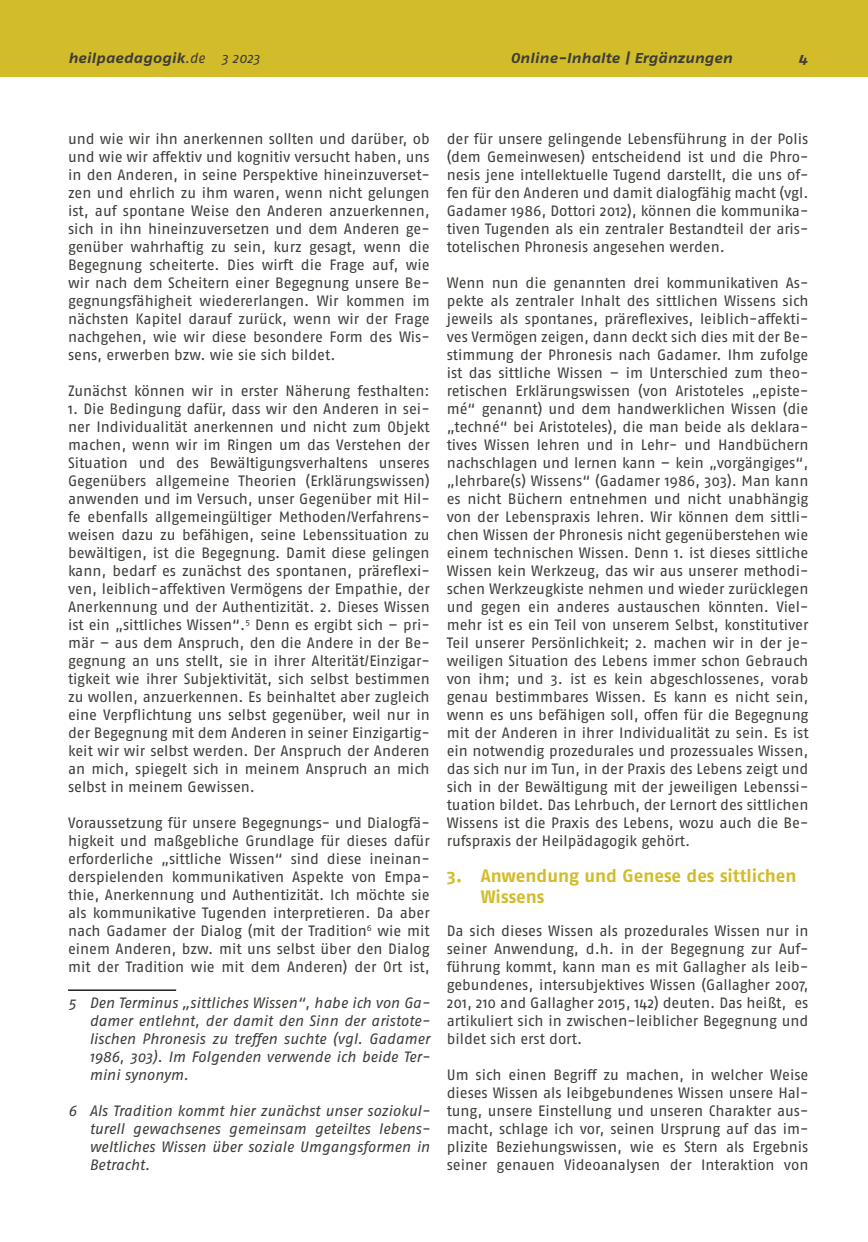
<style>
.page{position:relative;width:868px;height:1242px;background:#fff}
.page>*{position:absolute;margin:0;border:0;box-sizing:border-box;transform-origin:0 0}
.Head_gelb_klein_m__Nr{font:700 18px/21px "Fago No";color:#d3bc29}
.Text{font:15px/18px "Fago No";color:#3e3d39;text-align:justify}
.Fussnote{font:italic 15px/18px "Fago No";letter-spacing:-.005em;color:#3e3d39;text-align:justify}
.t1{font:italic 700 14.25px "Fago Ex";color:#3e3d39}
.s1{font-family:"Fago No";font-weight:400}
</style>
<div class="page">
<div style="left:0;top:0;width:867px;height:77px;background:#d3bc29"></div>
<hr style="left:68px;top:989px;width:108px;height:2px;background:#231f20">
<p class="t1" style="left:68px;top:49px;width:193px">heilpaedagogik<span class="s1">.de 3 2023</span></p>
<p class="t1" style="left:510px;top:49px;width:223px">Online-Inhalte | Ergänzungen</p>
<p class="t1" style="left:798px;top:49px;width:10px">4</p>
<p class="Text" style="left:68px;top:130px;width:363px">und wie wir ihn anerkennen sollten und darüber, ob und wie wir affektiv und kognitiv versucht haben, uns in den Anderen, in seine Perspektive hineinzuverset&shy;zen und ehrlich zu ihm waren, wenn nicht gelungen ist, auf spontane Weise den Anderen anzuerkennen, sich in ihn hineinzuversetzen und dem Anderen ge&shy;genüber wahrhaftig zu sein, kurz gesagt, wenn die Begegnung scheiterte. Dies wirft die Frage auf, wie wir nach dem Scheitern einer Begegnung unsere Be&shy;gegnungsfähigheit wiedererlangen. Wir kommen im nächsten Kapitel darauf zurück, wenn wir der Frage nachgehen, wie wir diese besondere Form des Wis&shy;sens, erwerben bzw. wie sie sich bildet.</p>
<p class="Text" style="left:68px;top:382px;width:363px">Zunächst können wir in erster Näherung festhalten:</p>
<p class="Text" style="left:68px;top:400px;width:363px">1. Die Bedingung dafür, dass wir den Anderen in sei&shy;ner Individualität anerkennen und nicht zum Objekt machen, wenn wir im Ringen um das Verstehen der Situation und des Bewältigungsverhaltens unseres Gegenübers allgemeine Theorien (Erklärungswissen) anwenden und im Versuch, unser Gegenüber mit Hil&shy;fe ebenfalls allgemeingültiger Methoden/Verfahrens&shy;weisen dazu zu befähigen, seine Lebenssituation zu bewältigen, ist die Begegnung. Damit diese gelingen kann, bedarf es zunächst des spontanen, präreflexi&shy;ven, leiblich-affektiven Vermögens der Empathie, der Anerkennung und der Authentizität. 2. Dieses Wissen ist ein „sittliches Wissen“.<sup>5</sup> Denn es ergibt sich – pri&shy;mär – aus dem Anspruch, den die Andere in der Be&shy;gegnung an uns stellt, sie in ihrer Alterität/Einzigar&shy;tigkeit wie ihrer Subjektivität, sich selbst bestimmen zu wollen, anzuerkennen. Es beinhaltet aber zugleich eine Verpflichtung uns selbst gegenüber, weil nur in der Begegnung mit dem Anderen in seiner Einzigartig&shy;keit wir wir selbst werden. Der Anspruch der Anderen an mich, spiegelt sich in meinem Anspruch an mich selbst in meinem Gewissen.</p>
<p class="Text" style="left:68px;top:814px;width:363px">Voraussetzung für unsere Begegnungs- und Dialogfä&shy;higkeit und maßgebliche Grundlage für dieses dafür erforderliche „sittliche Wissen“ sind diese ineinan&shy;derspielenden kommunikativen Aspekte von Empa&shy;thie, Anerkennung und Authentizität. Ich möchte sie als kommunikative Tugenden interpretieren. Da aber nach Gadamer der Dialog (mit der Tradition<sup>6</sup> wie mit einem Anderen, bzw. mit uns selbst über den Dialog mit der Tradition wie mit dem Anderen) der Ort ist,</p>
<p class="Fussnote" style="left:89px;top:994px;width:342px;text-indent:-21px">5 Den Terminus „sittliches Wissen“, habe ich von Ga&shy;damer entlehnt, der damit den Sinn der aristote&shy;lischen Phronesis zu treffen suchte (vgl. Gadamer 1986, 303). Im Folgenden verwende ich beide Ter&shy;mini synonym.</p>
<p class="Fussnote" style="left:89px;top:1102px;width:342px;text-indent:-21px">6 Als Tradition kommt hier zunächst unser soziokul&shy;turell gewachsenes gemeinsam geteiltes lebens&shy;weltliches Wissen über soziale Umgangsformen in Betracht.</p>
<p class="Text" style="left:446px;top:130px;width:363px">der für unsere gelingende Lebensführung in der Polis (dem Gemeinwesen) entscheidend ist und die Phro&shy;nesis jene intellektuelle Tugend darstellt, die uns of&shy;fen für den Anderen und damit dialogfähig macht (vgl.<br>Gadamer 1986, Dottori 2012), können die kommunika&shy;tiven Tugenden als ein zentraler Bestandteil der aris&shy;totelischen Phronesis angesehen werden.</p>
<p class="Text" style="left:446px;top:274px;width:363px">Wenn nun die genannten drei kommunikativen As&shy;pekte als zentraler Inhalt des sittlichen Wissens sich jeweils als spontanes, präreflexives, leiblich-affekti&shy;ves Vermögen zeigen, dann deckt sich dies mit der Be&shy;stimmung der Phronesis nach Gadamer. Ihm zufolge ist das sittliche Wissen – im Unterschied zum theo&shy;retischen Erklärungswissen (von Aristoteles „episte&shy;mé“ genannt) und dem handwerklichen Wissen (die „techné“ bei Aristoteles), die man beide als deklara&shy;tives Wissen lehren und in Lehr- und Handbüchern nachschlagen und lernen kann – kein „vorgängiges“, „lehrbare(s) Wissens“ (Gadamer 1986, 303). Man kann es nicht Büchern entnehmen und nicht unabhängig von der Lebenspraxis lehren. Wir können dem sittli&shy;chen Wissen der Phronesis nicht gegenüberstehen wie einem technischen Wissen. Denn 1. ist dieses sittliche Wissen kein Werkzeug, das wir aus unserer methodi&shy;schen Werkzeugkiste nehmen und wieder zurücklegen und gegen ein anderes austauschen könnten. Viel&shy;mehr ist es ein Teil von unserem Selbst, konstitutiver Teil unserer Persönlichkeit; 2. machen wir in der je&shy;weiligen Situation des Lebens immer schon Gebrauch von ihm; und 3. ist es kein abgeschlossenes, vorab genau bestimmbares Wissen. Es kann es nicht sein, wenn es uns befähigen soll, offen für die Begegnung mit der Anderen in ihrer Individualität zu sein. Es ist ein notwendig prozedurales und prozessuales Wissen, das sich nur im Tun, in der Praxis des Lebens zeigt und sich in der Bewältigung mit der jeweiligen Lebenssi&shy;tuation bildet. Das Lehrbuch, der Lernort des sittlichen Wissens ist die Praxis des Lebens, wozu auch die Be&shy;rufspraxis der Heilpädagogik gehört.</p>
<p class="Head_gelb_klein_m__Nr" style="left:480px;top:865px;width:317px;text-indent:-34px">3. Anwendung und Genese des sittlichen<br>Wissens</p>
<p class="Text" style="left:446px;top:922px;width:363px">Da sich dieses Wissen als prozedurales Wissen nur in seiner Anwendung, d.h. in der Begegnung zur Auf&shy;führung kommt, kann man es mit Gallagher als leib&shy;gebundenes, intersubjektives Wissen (Gallagher 2007, 201, 210 and Gallagher 2015, 142) deuten. Das heißt, es artikuliert sich in zwischen-leiblicher Begegnung und bildet sich erst dort.</p>
<p class="Text" style="left:446px;top:1066px;width:363px">Um sich einen Begriff zu machen, in welcher Weise dieses Wissen als leibgebundenes Wissen unsere Hal&shy;tung, unsere Einstellung und unseren Charakter aus&shy;macht, schlage ich vor, seinen Ursprung auf das im&shy;plizite Beziehungswissen, wie es Stern als Ergebnis seiner genauen Videoanalysen der Interaktion von</p>
</div>
